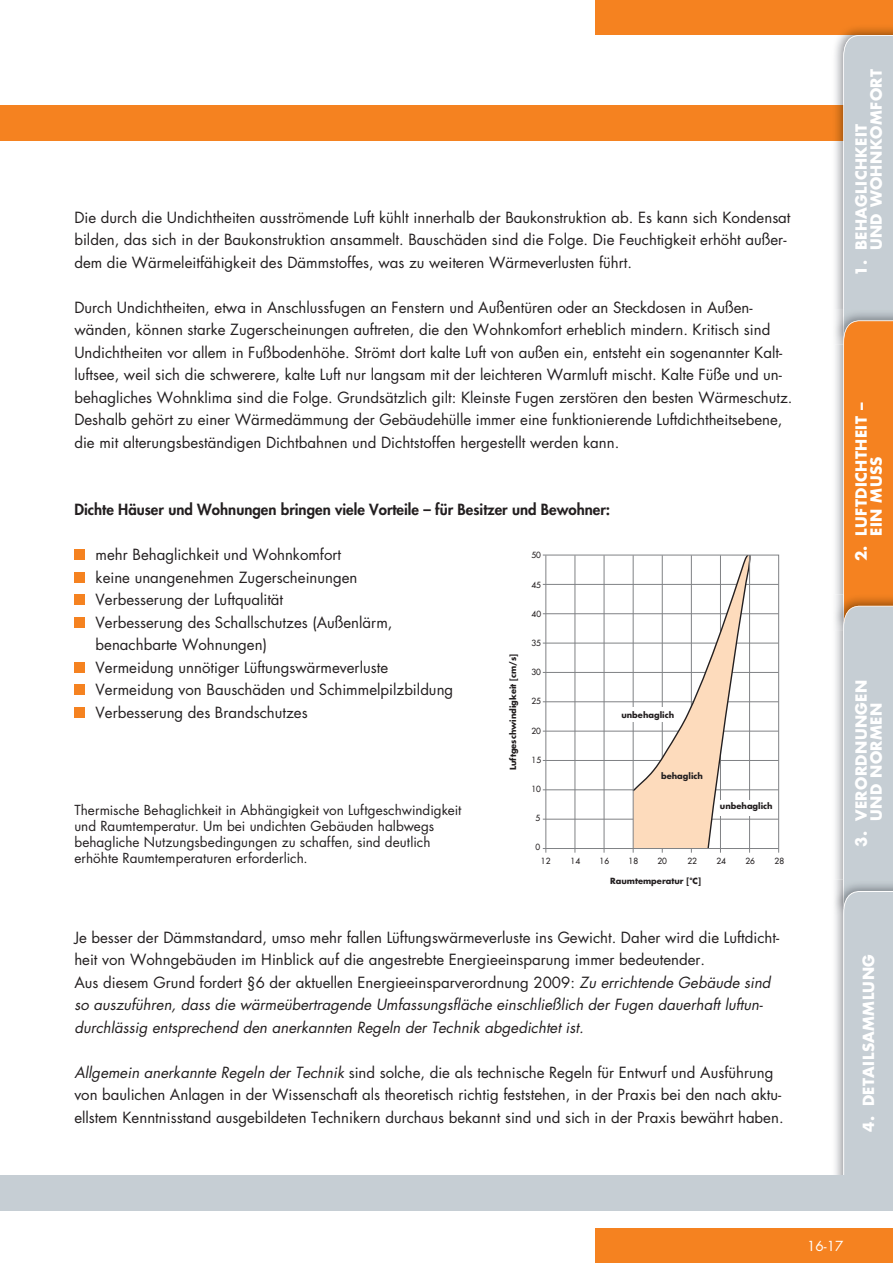
<style>
.page{position:relative;width:893px;height:1263px;background:#fff}
.page>*{position:absolute;margin:0;border:0;box-sizing:border-box;transform-origin:0 0}
.t1{font:15px/22.5px "Futura Std";color:#231f20}
.t2{font:700 15px/15px "Futura Std";letter-spacing:.025em;color:#fff}
.t3{font:800 15px "Futura Std";color:#231f20}
.t4{font:13.5px/16.2px "Futura Std";letter-spacing:.005em;color:#231f20}
.t5{font:13.5px "Futura Std";color:#fff}
.t6{font:700 8.25px "Futura";color:#231f20}
.t7{font:8.25px "Futura";color:#231f20}
.s1{font-style:italic}
</style>
<div class="page">
<div style="left:595px;top:1228px;width:298px;height:35px;background:#f58220"></div>
<div style="left:595px;top:0;width:298px;height:35px;background:#f58220"></div>
<div style="left:49px;top:105px;width:794px;height:35px;background:#f58220"></div>
<div style="left:74px;top:549px;width:11px;height:11px;background:#f58220"></div>
<div style="left:74px;top:572px;width:11px;height:11px;background:#f58220"></div>
<div style="left:74px;top:594px;width:11px;height:11px;background:#f58220"></div>
<div style="left:74px;top:617px;width:11px;height:11px;background:#f58220"></div>
<div style="left:74px;top:662px;width:11px;height:11px;background:#f58220"></div>
<div style="left:74px;top:684px;width:11px;height:11px;background:#f58220"></div>
<div style="left:74px;top:707px;width:11px;height:11px;background:#f58220"></div>
<div style="left:0;top:105px;width:124px;height:35px;background:#f58220"></div>
<img style="left:832px;top:27px;width:61px;height:282px">
<img style="left:832px;top:105px;width:11px;height:35px">
<img style="left:835px;top:309px;width:8px;height:571px">
<img style="left:835px;top:594px;width:8px;height:36px">
<img style="left:834px;top:880px;width:9px;height:295px">
<svg style="left:843px;top:35px;width:50px;height:1140px;background:#d2bca9"></svg>
<div style="left:0;top:1175px;width:893px;height:35px;background:#c6ced4"></div>
<svg style="left:542px;top:554px;width:238px;height:299px"></svg>
<p class="t1" style="left:74px;top:206px;width:718px">Die durch die Undichtheiten ausströmende Luft kühlt innerhalb der Baukonstruktion ab. Es kann sich Kondensat bilden, das sich in der Baukonstruktion ansammelt. Bauschäden sind die Folge. Die Feuchtigkeit erhöht außer&shy;dem die Wärmeleitfähigkeit des Dämmstoffes, was zu weiteren Wärmeverlusten führt.</p>
<p class="t1" style="left:74px;top:296px;width:720px">Durch Undichtheiten, etwa in Anschlussfugen an Fenstern und Außentüren oder an Steckdosen in Außen&shy;wänden, können starke Zugerscheinungen auftreten, die den Wohnkomfort erheblich mindern. Kritisch sind Undichtheiten vor allem in Fußbodenhöhe. Strömt dort kalte Luft von außen ein, entsteht ein sogenannter Kalt&shy;luftsee, weil sich die schwerere, kalte Luft nur langsam mit der leichteren Warmluft mischt. Kalte Füße und un&shy;behagliches Wohnklima sind die Folge. Grundsätzlich gilt: Kleinste Fugen zerstören den besten Wärmeschutz.<br>Deshalb gehört zu einer Wärmedämmung der Gebäudehülle immer eine funktionierende Luftdichtheitsebene, die mit alterungsbeständigen Dichtbahnen und Dichtstoffen hergestellt werden kann.</p>
<p class="t3" style="left:74px;top:500px;width:537px">Dichte Häuser und Wohnungen bringen viele Vorteile – für Besitzer und Bewohner:</p>
<p class="t1" style="left:96px;top:543px;width:359px">mehr Behaglichkeit und Wohnkomfort<br>keine unangenehmen Zugerscheinungen<br>Verbesserung der Luftqualität<br>Verbesserung des Schallschutzes (Außenlärm, benachbarte Wohnungen)<br>Vermeidung unnötiger Lüftungswärmeverluste Vermeidung von Bauschäden und Schimmelpilzbildung Verbesserung des Brandschutzes</p>
<p class="t7" style="left:531px;top:550px;width:11px">50</p>
<p class="t7" style="left:531px;top:579px;width:11px">45</p>
<p class="t7" style="left:531px;top:608px;width:11px">40</p>
<p class="t7" style="left:531px;top:638px;width:11px">35</p>
<p class="t7" style="left:531px;top:667px;width:11px">30</p>
<p class="t7" style="left:531px;top:696px;width:11px">25</p>
<p class="t7" style="left:531px;top:725px;width:11px">20</p>
<p class="t7" style="left:531px;top:754px;width:11px">15</p>
<p class="t7" style="left:531px;top:784px;width:11px">10</p>
<p class="t7" style="left:535px;top:813px;width:6px">5</p>
<p class="t7" style="left:535px;top:842px;width:6px">0</p>
<p class="t6" style="left:507px;top:770px;width:118px;rotate:-90deg">Luftgeschwindigkeit [cm/s]</p>
<p class="t6" style="left:621px;top:709px;width:54px">unbehaglich</p>
<p class="t6" style="left:661px;top:770px;width:43px">behaglich</p>
<p class="t6" style="left:720px;top:800px;width:54px">unbehaglich</p>
<p class="t4" style="left:74px;top:802px;width:389px">Thermische Behaglichkeit in Abhängigkeit von Luftgeschwindigkeit und Raumtemperatur. Um bei undichten Gebäuden halbwegs behagliche Nutzungsbedingungen zu schaffen, sind deutlich erhöhte Raumtemperaturen erforderlich.</p>
<p class="t7" style="left:541px;top:855px;width:11px">12</p>
<p class="t7" style="left:571px;top:855px;width:11px">14</p>
<p class="t7" style="left:600px;top:855px;width:11px">16</p>
<p class="t7" style="left:628px;top:855px;width:11px">18</p>
<p class="t7" style="left:657px;top:855px;width:11px">20</p>
<p class="t7" style="left:687px;top:855px;width:11px">22</p>
<p class="t7" style="left:716px;top:855px;width:11px">24</p>
<p class="t7" style="left:745px;top:855px;width:11px">26</p>
<p class="t7" style="left:775px;top:855px;width:11px">28</p>
<p class="t6" style="left:610px;top:875px;width:92px">Raumtemperatur [°C]</p>
<p class="t1" style="left:74px;top:926px;width:706px">Je besser der Dämmstandard, umso mehr fallen Lüftungswärmeverluste ins Gewicht. Daher wird die Luftdicht&shy;heit von Wohngebäuden im Hinblick auf die angestrebte Energieeinsparung immer bedeutender.<br>Aus diesem Grund fordert §6 der aktuellen Energieeinsparverordnung 2009: <span class="s1">Zu errichtende Gebäude sind so auszuführen, dass die wärmeübertragende Umfassungsfläche einschließlich der Fugen dauerhaft luftun&shy;durchlässig entsprechend den anerkannten Regeln der Technik abgedichtet ist.</span></p>
<p class="t1" style="left:74px;top:1061px;width:711px"><span class="s1">Allgemein anerkannte Regeln der Technik</span> sind solche, die als technische Regeln für Entwurf und Ausführung von baulichen Anlagen in der Wissenschaft als theoretisch richtig feststehen, in der Praxis bei den nach aktu&shy;ellstem Kenntnisstand ausgebildeten Technikern durchaus bekannt sind und sich in der Praxis bewährt haben.</p>
<p class="t2" style="left:853px;top:250px;width:183px;text-indent:-26px;rotate:-90deg">1. Behaglichkeit<br>und Wohnkomfort</p>
<p class="t2" style="left:853px;top:536px;width:134px;text-indent:-26px;rotate:-90deg">2. luftdichtheit – ein muss</p>
<p class="t2" style="left:853px;top:846px;width:168px;text-align:center;rotate:-90deg">3. Verordnungen und normen</p>
<p class="t2" style="left:861px;top:1132px;width:179px;rotate:-90deg">4. detailsammlung</p>
<p class="t5" style="left:807px;top:1237px;width:38px">16-17</p>
</div>
